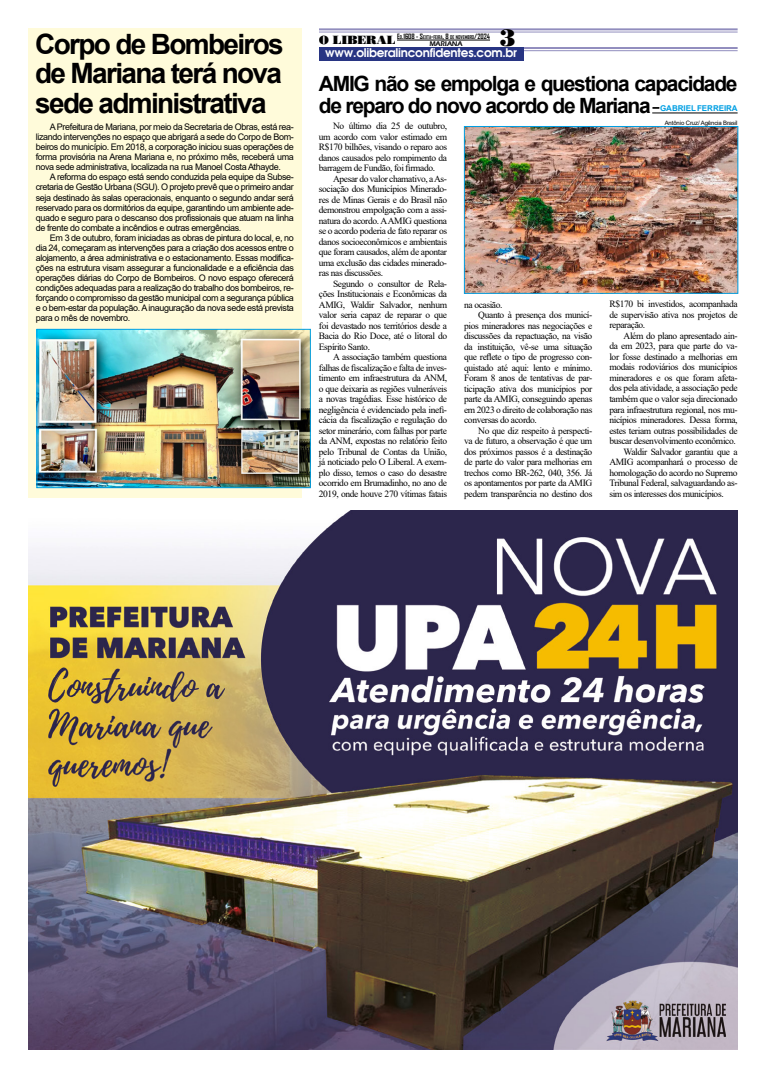
<style>
.page{position:relative;width:766px;height:1078px;background:#fff}
.page>*{position:absolute;margin:0;border:0;box-sizing:border-box;transform-origin:0 0}
.t1{font:700 28px/29px "Arial";letter-spacing:-.06em;color:#000}
.t2{font:24px "Bodnoff";color:#000}
.t3{font:700 21px/22px "Arial";letter-spacing:-.06em;color:#000}
.t4{font:12px "Avalon";letter-spacing:-.02em;color:#fff}
.t5{font:9.5px/10.5px "Times New Roman";letter-spacing:-.04em;color:#000;text-align:justify}
.t6{font:9px/10px "Arial";letter-spacing:-.04em;color:#000;text-align:justify}
.t7{font:700 8px "Arial";letter-spacing:-.005em;color:#009fe3}
.t8{font:7px "Erie Black";color:#000}
.t9{font:6px "Arial";letter-spacing:-.02em;color:#000}
.t10{font:700 4.9px "Agency FB";color:#000}
.s1{font-family:"Bodnoff";font-weight:400;font-size:12px}
.s2{font-size:7px}
</style>
<div class="page">
<hr style="left:28px;top:47px;width:709px;height:2px;background:#918dbe">
<hr style="left:28px;top:50px;width:709px;height:1px;background:#918dbe">
<div style="left:319px;top:47px;width:204px;height:13px;background:#283583"></div>
<hr style="left:28px;top:28px;width:709px;height:2px;background:#918dbe">
<hr style="left:28px;top:32px;width:709px;height:1px;background:#918dbe">
<hr style="left:397px;top:40px;width:93px;height:1px;background:#000">
<div style="left:13px;top:18px;width:306px;height:50px;background:#fff"></div>
<div style="left:28px;top:28px;width:274px;height:469px;background:#fffbda"></div>
<img style="left:29px;top:511px;width:708px;height:538px">
<img style="left:39px;top:331px;width:269px;height:155px">
<div style="left:37px;top:329px;width:273px;height:159px;border:1px solid #009fe3"></div>
<hr style="left:652px;top:112px;width:85px;height:1px;background:#000">
<svg style="left:652px;top:107px;width:7px;height:2px"></svg>
<img style="left:466px;top:128px;width:270px;height:163px">
<div style="left:464px;top:126px;width:274px;height:167px;border:1px solid #009fe3"></div>
<h2 class="t2" style="left:499px;top:22px;width:18px">3</h2>
<p class="t10" style="left:319px;top:34px;width:173px"><span class="s1">O LIBERAL</span> <span class="s2">E</span>D<span class="s2">.1608 - S</span>EXTA<span class="s2">-</span>FEIRA<span class="s2">, 8</span> DE NOVEMBRO<span class="s2">/2024</span></p>
<p class="t4" style="left:325px;top:45px;width:193px">www.oliberalinconfidentes.com.br</p>
<h1 class="t1" style="left:35px;top:30px;width:250px">Corpo de Bombeiros</h1>
<p class="t8" style="left:429px;top:39px;width:34px">MARIANA</p>
<h1 class="t1" style="left:35px;top:59px;width:248px">de Mariana terá nova sede administrativa</h1>
<p class="t6" style="left:36px;top:122px;width:259px;text-indent:14px">A Prefeitura de Mariana, por meio da Secretaria de Obras, está rea&shy;lizando intervenções no espaço que abrigará a sede do Corpo de Bom&shy;beiros do município. Em 2018, a corporação iniciou suas operações de forma provisória na Arena Mariana e, no próximo mês, receberá uma nova sede administrativa, localizada na rua Manoel Costa Athayde.</p>
<p class="t6" style="left:36px;top:172px;width:259px;text-indent:14px">A reforma do espaço está sendo conduzida pela equipe da Subse&shy;cretaria de Gestão Urbana (SGU). O projeto prevê que o primeiro andar seja destinado às salas operacionais, enquanto o segundo andar será reservado para os dormitórios da equipe, garantindo um ambiente ade&shy;quado e seguro para o descanso dos profissionais que atuam na linha de frente do combate a incêndios e outras emergências.</p>
<p class="t6" style="left:36px;top:232px;width:259px;text-indent:14px">Em 3 de outubro, foram iniciadas as obras de pintura do local, e, no dia 24, começaram as intervenções para a criação dos acessos entre o alojamento, a área administrativa e o estacionamento. Essas modifica&shy;ções na estrutura visam assegurar a funcionalidade e a eficiência das operações diárias do Corpo de Bombeiros. O novo espaço oferecerá condições adequadas para a realização do trabalho dos bombeiros, re&shy;forçando o compromisso da gestão municipal com a segurança pública e o bem-estar da população. A inauguração da nova sede está prevista para o mês de novembro.</p>
<h3 class="t3" style="left:319px;top:73px;width:420px">AMIG não se empolga e questiona capacidade de reparo do novo acordo de Mariana</h3>
<p class="t7" style="left:660px;top:102px;width:79px">GABRIEL FERREIRA</p>
<p class="t5" style="left:319px;top:120px;width:130px;text-indent:14px">No último dia 25 de outubro, um acordo com valor estimado em R$170 bilhões, visando o reparo aos danos causados pelo rompimento da barragem de Fundão, foi firmado.</p>
<p class="t5" style="left:319px;top:173px;width:130px;text-indent:14px">Apesar do valor chamativo, a As&shy;sociação dos Municípios Minerado&shy;res de Minas Gerais e do Brasil não demonstrou empolgação com a assi&shy;natura do acordo. A AMIG questiona se o acordo poderia de fato reparar os danos socioeconômicos e ambientais que foram causados, além de apontar uma exclusão das cidades minerado&shy;ras nas discussões.</p>
<p class="t5" style="left:319px;top:278px;width:130px;text-indent:14px">Segundo o consultor de Rela&shy;ções Institucionais e Econômicas da AMIG, Waldir Salvador, nenhum valor seria capaz de reparar o que foi devastado nos territórios desde a Bacia do Rio Doce, até o litoral do Espírito Santo.</p>
<p class="t5" style="left:319px;top:351px;width:130px;text-indent:14px">A associação também questiona falhas de fiscalização e falta de inves&shy;timento em infraestrutura da ANM, o que deixaria as regiões vulneráveis a novas tragédias. Esse histórico de negligência é evidenciado pela inefi&shy;cácia da fiscalização e regulação do setor minerário, com falhas por parte da ANM, expostas no relatório feito pelo Tribunal de Contas da União, já noticiado pelo O Liberal. A exem&shy;plo disso, temos o caso do desastre ocorrido em Brumadinho, no ano de 2019, onde houve 270 vítimas fatais</p>
<p class="t9" style="left:664px;top:118px;width:74px">Antônio Cruz/ Agência Brasil</p>
<p class="t5" style="left:464px;top:299px;width:40px">na ocasião.</p>
<p class="t5" style="left:478px;top:309px;width:115px">Quanto à presença dos municí-</p>
<p class="t5" style="left:464px;top:320px;width:130px">pios mineradores nas negociações e</p>
<p class="t5" style="left:464px;top:330px;width:130px">discussões da repactuação, na visão</p>
<p class="t5" style="left:464px;top:341px;width:130px">da instituição, vê-se uma situação</p>
<p class="t5" style="left:464px;top:351px;width:130px">que reflete o tipo de progresso con-</p>
<p class="t5" style="left:464px;top:362px;width:130px">quistado até aqui: lento e mínimo.</p>
<p class="t5" style="left:464px;top:372px;width:130px">Foram 8 anos de tentativas de par-</p>
<p class="t5" style="left:464px;top:383px;width:130px">ticipação ativa dos municípios por</p>
<p class="t5" style="left:464px;top:393px;width:130px">parte da AMIG, conseguindo apenas</p>
<p class="t5" style="left:464px;top:404px;width:130px">em 2023 o direito de colaboração nas</p>
<p class="t5" style="left:464px;top:414px;width:74px">conversas do acordo.</p>
<p class="t5" style="left:478px;top:425px;width:115px">No que diz respeito à perspecti-</p>
<p class="t5" style="left:464px;top:435px;width:130px">va de futuro, a observação é que um</p>
<p class="t5" style="left:464px;top:446px;width:130px">dos próximos passos é a destinação</p>
<p class="t5" style="left:464px;top:456px;width:130px">de parte do valor para melhorias em</p>
<p class="t5" style="left:464px;top:467px;width:130px">trechos como BR-262, 040, 356. Já</p>
<p class="t5" style="left:464px;top:477px;width:130px">os apontamentos por parte da AMIG</p>
<p class="t5" style="left:464px;top:488px;width:130px">pedem transparência no destino dos</p>
<p class="t5" style="left:609px;top:298px;width:130px">R$170 bi investidos, acompanhada de supervisão ativa nos projetos de reparação.</p>
<p class="t5" style="left:623px;top:330px;width:115px">Além do plano apresentado ain-</p>
<p class="t5" style="left:609px;top:340px;width:130px">da em 2023, para que parte do va-</p>
<p class="t5" style="left:609px;top:351px;width:130px">lor fosse destinado a melhorias em</p>
<p class="t5" style="left:609px;top:361px;width:130px">modais rodoviários dos municípios</p>
<p class="t5" style="left:609px;top:372px;width:130px">mineradores e os que foram afeta-</p>
<p class="t5" style="left:609px;top:382px;width:130px">dos pela atividade, a associação pede</p>
<p class="t5" style="left:609px;top:393px;width:130px">também que o valor seja direcionado</p>
<p class="t5" style="left:609px;top:403px;width:130px">para infraestrutura regional, nos mu-</p>
<p class="t5" style="left:609px;top:414px;width:130px">nicípios mineradores. Dessa forma,</p>
<p class="t5" style="left:609px;top:424px;width:130px">estes teriam outras possibilidades de</p>
<p class="t5" style="left:609px;top:435px;width:128px">buscar desenvolvimento econômico.</p>
<p class="t5" style="left:623px;top:445px;width:115px">Waldir Salvador garantiu que a</p>
<p class="t5" style="left:609px;top:456px;width:130px">AMIG acompanhará o processo de</p>
<p class="t5" style="left:609px;top:466px;width:130px">homologação do acordo no Supremo</p>
<p class="t5" style="left:609px;top:477px;width:130px">Tribunal Federal, salvaguardando as-</p>
<p class="t5" style="left:609px;top:487px;width:116px">sim os interesses dos municípios.</p>
</div>
